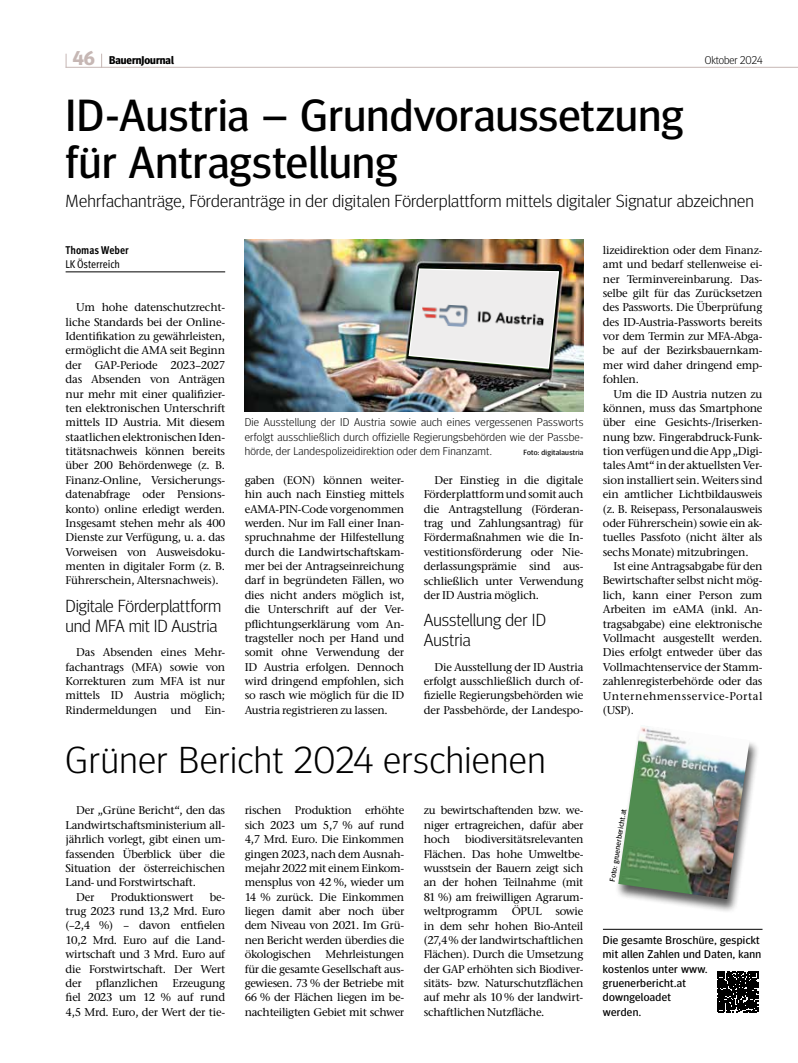
<style>
.page{position:relative;width:798px;height:1063px;background:#fff}
.page>*{position:absolute;margin:0;border:0;box-sizing:border-box;transform-origin:0 0}
.t1{font:45px/46.2px "Meta Head OT";letter-spacing:.01em;color:#000;scale:1.05 1}
.t2{font:300 37.5px "Meta Head OT";letter-spacing:.015em;color:#000;scale:1.05 1}
.t3{font:300 17.5px/20px "Meta Head OT";letter-spacing:.005em;color:#000;scale:1.05 1}
.t4{font:500 11.25px/14.4px "Stone Serif ITC Pro";letter-spacing:-.025em;color:#000;text-align:justify}
.t5{font:300 11.25px/14.4px "Meta Head OT";letter-spacing:.02em;color:#000;text-align:justify;scale:1.05 1}
.t6{font:11.25px/14.4px "Meta Head OT";letter-spacing:.03em;color:#000;scale:1.05 1}
.t7{font:700 11.25px "Meta Head OT";color:#000}
.t8{font:condensed 11.25px "Meta OT";letter-spacing:-.005em;color:#000}
.t9{font:300 11.25px "Meta Head OT";color:#000}
.t10{font:700 condensed 11.25px "Meta OT";color:#000}
.t11{font:7.5px "Meta Head OT";letter-spacing:.03em;color:#000;scale:1.05 1}
.s1{font-size:20px;color:#c6b7b4}
</style>
<div class="page">
<hr style="left:66px;top:67px;width:731px;height:1px;background:#c6b7b4">
<svg style="left:101px;top:54px;width:1px;height:13px"></svg>
<svg style="left:66px;top:54px;width:1px;height:13px"></svg>
<hr style="left:66px;top:272px;width:159px;height:1px;background:#000">
<img style="left:244px;top:239px;width:339px;height:173px">
<div style="left:614px;top:725px;width:146px;height:189px;background:#000;opacity:.65"></div>
<img style="left:618px;top:725px;width:131px;height:174px">
<svg style="left:408px;top:268px;width:151px;height:101px;background:#cfcfce"></svg>
<img style="left:421px;top:303px;width:122px;height:28px">
<svg style="left:717px;top:971px;width:40px;height:41px;background:#222"></svg>
<hr style="left:602px;top:929px;width:160px;height:1px;background:#000">
<p class="t7" style="left:73px;top:54px;width:102px"><span class="s1">46</span> BauernJournal</p>
<p class="t9" style="left:704px;top:53px;width:59px">Oktober 2024</p>
<h1 class="t1" style="left:66px;top:93px;width:589px">ID-Austria – Grundvoraussetzung für Antragstellung</h1>
<h3 class="t3" style="left:66px;top:191px;width:656px">Mehrfachanträge, Förderanträge in der digitalen Förderplattform mittels digitaler Signatur abzeichnen</h3>
<p class="t10" style="left:66px;top:243px;width:65px">Thomas Weber</p>
<p class="t8" style="left:66px;top:257px;width:56px">LK Österreich</p>
<p class="t4" style="left:66px;top:300px;width:161px;text-indent:11px">Um hohe datenschutzrecht&shy;liche Standards bei der Online-Identifikation zu gewährleisten, ermöglicht die AMA seit Beginn der GAP-Periode 2023–2027 das Absenden von Anträgen nur mehr mit einer qualifizier&shy;ten elektronischen Unterschrift mittels ID Austria. Mit diesem staatlichen elektronischen Iden&shy;titätsnachweis können bereits über 200 Behördenwege (z. B.<br>Finanz-Online, Versicherungs&shy;datenabfrage oder Pensions&shy;konto) online erledigt werden.<br>Insgesamt stehen mehr als 400<br>Dienste zur Verfügung, u. a. das Vorweisen von Ausweisdoku&shy;menten in digitaler Form (z. B.<br>Führerschein, Altersnachweis).</p>
<h3 class="t3" style="left:66px;top:595px;width:150px">Digitale Förderplattform und MFA mit ID Austria</h3>
<p class="t4" style="left:66px;top:645px;width:161px;text-indent:11px">Das Absenden eines Mehr&shy;fachantrags (MFA) sowie von Korrekturen zum MFA ist nur mittels ID Austria möglich; Rindermeldungen und Ein-</p>
<p class="t4" style="left:602px;top:243px;width:161px">lizeidirektion oder dem Finanz&shy;amt und bedarf stellenweise ei&shy;ner Terminvereinbarung. Das&shy;selbe gilt für das Zurücksetzen des Passworts. Die Überprüfung des ID-Austria-Passworts bereits vor dem Termin zur MFA-Abga&shy;be auf der Bezirksbauernkam&shy;mer wird daher dringend emp&shy;fohlen.</p>
<p class="t4" style="left:602px;top:387px;width:161px;text-indent:11px">Um die ID Austria nutzen zu können, muss das Smartphone über eine Gesichts-/Iriserken&shy;nung bzw. Fingerabdruck-Funk&shy;tion verfügen und die App „Digi&shy;tales Amt“ in der aktuellsten Ver&shy;sion installiert sein. Weiters sind ein amtlicher Lichtbildausweis (z. B. Reisepass, Personalausweis oder Führerschein) sowie ein ak&shy;tuelles Passfoto (nicht älter als sechs Monate) mitzubringen.</p>
<p class="t4" style="left:602px;top:559px;width:161px;text-indent:11px">Ist eine Antragsabgabe für den Bewirtschafter selbst nicht mög&shy;lich, kann einer Person zum Arbeiten im eAMA (inkl. An&shy;tragsabgabe) eine elektronische Vollmacht ausgestellt werden.<br>Dies erfolgt entweder über das Vollmachtenservice der Stamm&shy;zahlenregisterbehörde oder das Unternehmensservice-Portal (USP).</p>
<p class="t5" style="left:244px;top:415px;width:324px">Die Ausstellung der ID Austria sowie auch eines vergessenen Passworts erfolgt ausschließlich durch offizielle Regierungsbehörden wie der Passbe&shy;hörde, der Landespolizeidirektion oder dem Finanzamt.</p>
<p class="t11" style="left:523px;top:448px;width:59px">Foto: digitalaustria</p>
<p class="t4" style="left:244px;top:473px;width:161px">gaben (EON) können weiter&shy;hin auch nach Einstieg mittels eAMA-PIN-Code vorgenommen werden. Nur im Fall einer Inan&shy;spruchnahme der Hilfestellung durch die Landwirtschaftskam&shy;mer bei der Antragseinreichung darf in begründeten Fällen, wo dies nicht anders möglich ist, die Unterschrift auf der Ver&shy;pflichtungserklärung vom An&shy;tragsteller noch per Hand und somit ohne Verwendung der ID Austria erfolgen. Dennoch wird dringend empfohlen, sich so rasch wie möglich für die ID Austria registrieren zu lassen.</p>
<p class="t4" style="left:423px;top:473px;width:161px;text-indent:11px">Der Einstieg in die digitale Förderplattform und somit auch die Antragstellung (Förderan&shy;trag und Zahlungsantrag) für Fördermaßnahmen wie die In&shy;vestitionsförderung oder Nie&shy;derlassungsprämie sind aus&shy;schließlich unter Verwendung der ID Austria möglich.</p>
<h3 class="t3" style="left:423px;top:609px;width:118px">Ausstellung der ID<br>Austria</h3>
<p class="t4" style="left:423px;top:660px;width:161px;text-indent:11px">Die Ausstellung der ID Austria erfolgt ausschließlich durch of&shy;fizielle Regierungsbehörden wie der Passbehörde, der Landespo-</p>
<h2 class="t2" style="left:66px;top:737px;width:458px">Grüner Bericht 2024 erschienen</h2>
<p class="t4" style="left:76px;top:803px;width:150px">Der „Grüne Bericht“, den das</p>
<p class="t4" style="left:66px;top:818px;width:161px">Landwirtschaftsministerium all-</p>
<p class="t4" style="left:66px;top:832px;width:161px">jährlich vorlegt, gibt einen um-</p>
<p class="t4" style="left:66px;top:847px;width:161px">fassenden Überblick über die</p>
<p class="t4" style="left:66px;top:861px;width:161px">Situation der österreichischen</p>
<p class="t4" style="left:66px;top:875px;width:132px">Land- und Forstwirtschaft.</p>
<p class="t4" style="left:76px;top:890px;width:20px">Der</p>
<p class="t4" style="left:111px;top:890px;width:84px">Produktionswert</p>
<p class="t4" style="left:66px;top:890px;width:161px;text-indent:144px">be&shy;trug 2023 rund 13,2 Mrd. Euro (–2,4 %) – davon entfielen 10,2 Mrd. Euro auf die Land&shy;wirtschaft und 3 Mrd. Euro auf die Forstwirtschaft. Der Wert der</p>
<p class="t4" style="left:96px;top:976px;width:64px">pflanzlichen</p>
<p class="t4" style="left:66px;top:976px;width:161px;text-indent:107px">Erzeugung fiel 2023 um 12 % auf rund 4,5 Mrd. Euro, der Wert der tie-</p>
<p class="t4" style="left:244px;top:803px;width:161px">rischen Produktion erhöhte sich 2023 um 5,7 % auf rund 4,7 Mrd. Euro. Die Einkommen gingen 2023, nach dem Ausnah&shy;mejahr 2022 mit einem Einkom&shy;mensplus von 42 %, wieder um 14 % zurück. Die Einkommen liegen damit aber noch über dem Niveau von 2021. Im Grü&shy;nen Bericht werden überdies die ökologischen</p>
<p class="t4" style="left:244px;top:947px;width:161px;text-indent:81px">Mehrleistungen für die gesamte Gesellschaft aus&shy;gewiesen. 73 % der Betriebe mit 66 % der Flächen liegen im be&shy;nachteiligten Gebiet mit schwer</p>
<p class="t4" style="left:423px;top:803px;width:161px">zu bewirtschaftenden bzw. we&shy;niger ertragreichen, dafür aber hoch</p>
<p class="t4" style="left:423px;top:832px;width:161px;text-indent:41px">biodiversitätsrelevanten Flächen. Das hohe Umweltbe&shy;wusstsein der Bauern zeigt sich an der hohen Teilnahme (mit 81 %) am freiwilligen Agrarum&shy;weltprogramm ÖPUL sowie in dem sehr hohen Bio-Anteil (27,4 % der landwirtschaftlichen Flächen). Durch die Umsetzung der GAP erhöhten sich Biodiver&shy;sitäts- bzw. Naturschutzflächen auf mehr als 10 % der landwirt&shy;schaftlichen Nutzfläche.</p>
<p class="t11" style="left:607px;top:881px;width:72px;rotate:-81deg">Foto: gruenerbericht.at</p>
<p class="t6" style="left:602px;top:933px;width:152px">Die gesamte Broschüre, gespickt mit allen Zahlen und Daten, kann kostenlos unter www. gruenerbericht.at<br>downgeloadet<br>werden.</p>
</div>
